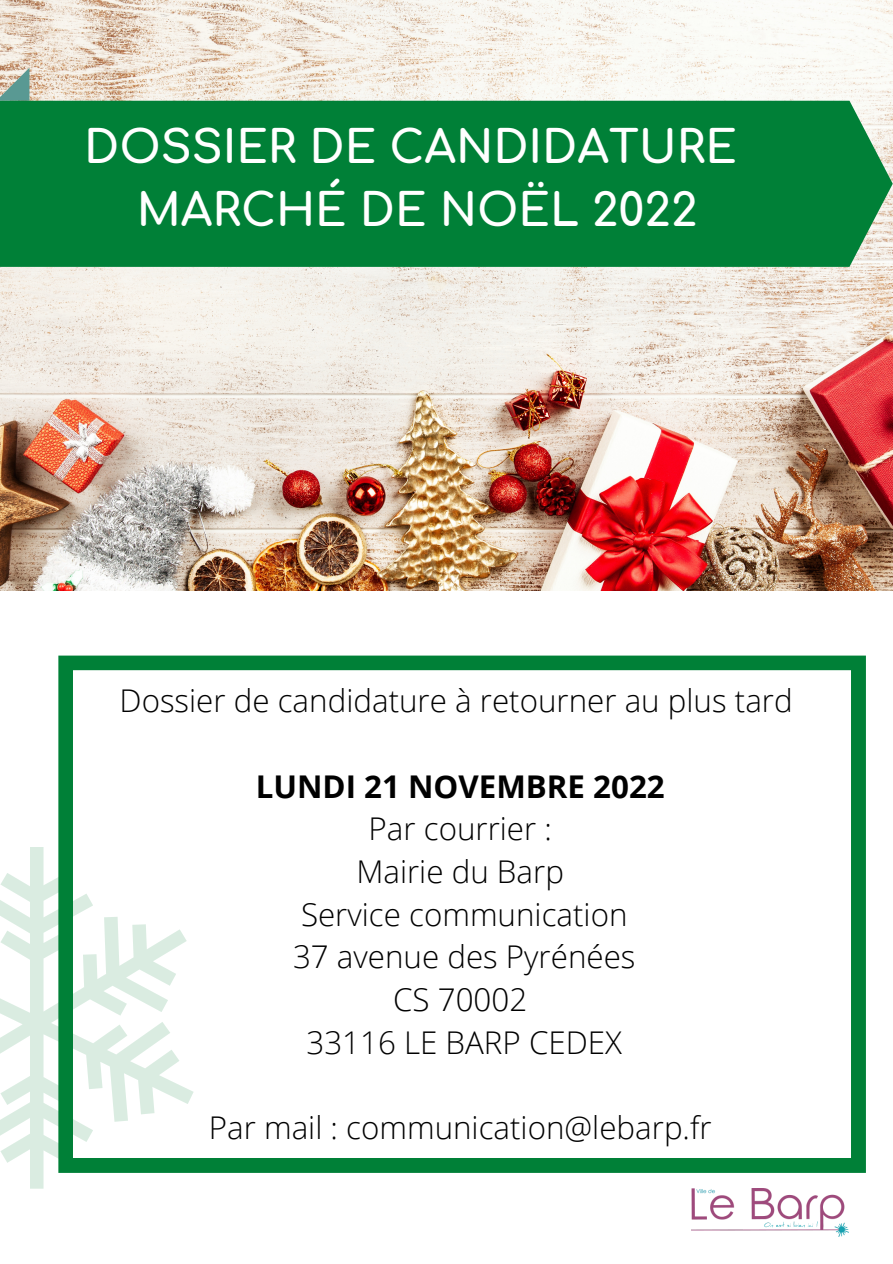
<style>
.page{position:relative;width:893px;height:1264px;background:#fff}
.page>*{position:absolute;margin:0;border:0;box-sizing:border-box;transform-origin:0 0}
.t1{font:700 45px/63px "Comfortaa";color:#fff;text-align:center}
.t2{font:300 31.35px/42.8px "Open Sans";color:#000;text-align:center}
.t3{font:700 31.35px "Open Sans";color:#000}
</style>
<div class="page">
<img style="left:0;top:0;width:892px;height:590px">
<svg style="left:0;top:68px;width:29px;height:33px"></svg>
<div style="left:0;top:101px;width:892px;height:166px;background:#008037"></div>
<svg style="left:58px;top:655px;width:807px;height:517px"></svg>
<svg style="left:0;top:847px;width:194px;height:340px"></svg>
<img style="left:692px;top:1188px;width:156px;height:48px">
<h1 class="t1" style="left:84px;top:117px;width:654px">DOSSIER DE CANDIDATURE<br>MARCHÉ DE NOËL 2022</h1>
<p class="t2" style="left:120px;top:678px;width:674px">Dossier de candidature à retourner au plus tard</p>
<p class="t3" style="left:256px;top:764px;width:410px">LUNDI 21 NOVEMBRE 2022</p>
<p class="t2" style="left:293px;top:806px;width:344px">Par courrier :<br>Mairie du Barp<br>Service communication<br>37 avenue des Pyrénées<br>CS 70002<br>33116 LE BARP CEDEX</p>
<p class="t2" style="left:209px;top:1105px;width:504px">Par mail : communication@lebarp.fr</p>
</div>
